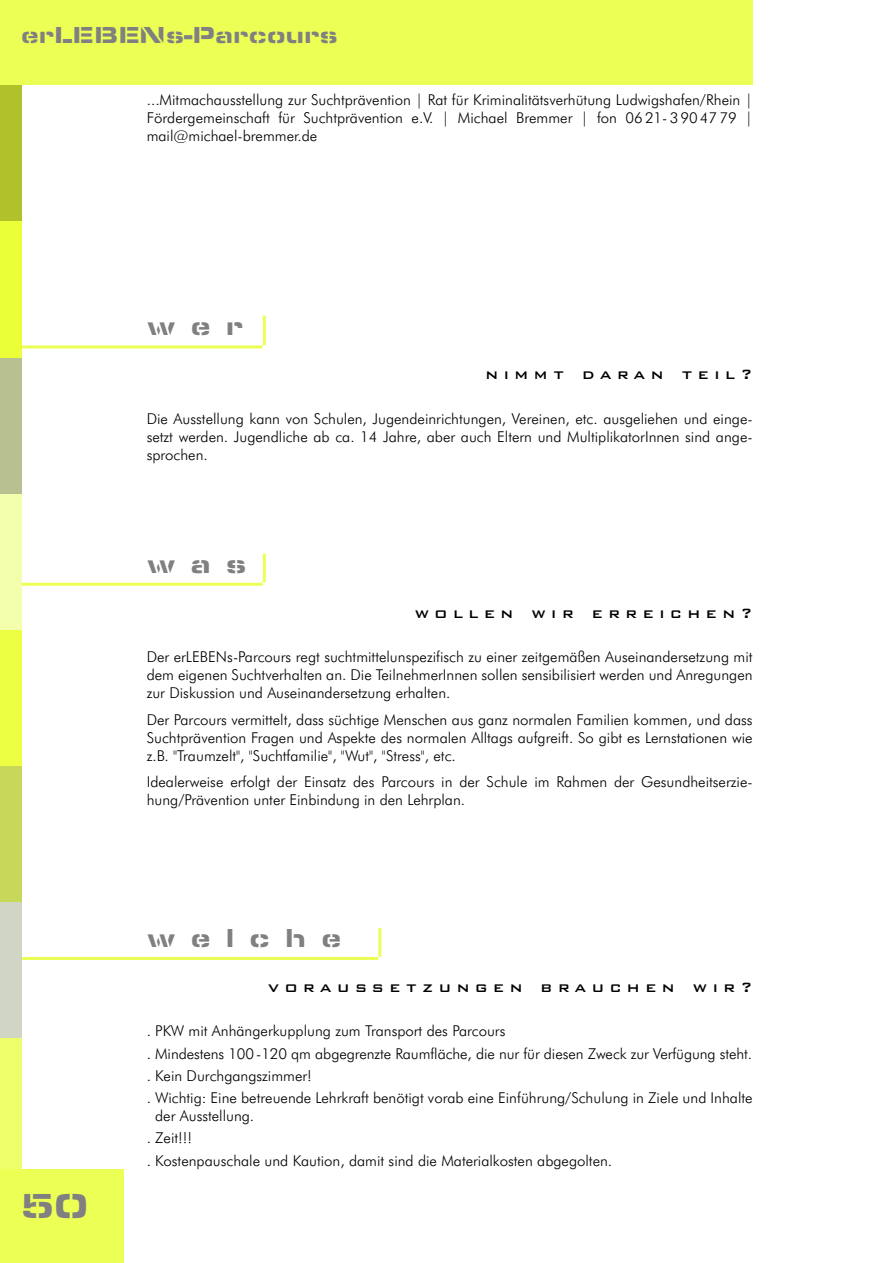
<style>
.page{position:relative;width:893px;height:1263px;background:#fff}
.page>*{position:absolute;margin:0;border:0;box-sizing:border-box;transform-origin:0 0}
.t1{font:36px "Micro Stencil CE Black";color:#808080}
.t2{font:27px "Micro Stencil CE Black";letter-spacing:.56em;color:#808080}
.t3{font:24px "Micro Stencil CE Black";color:#808080}
.t4{font:500 18px "Bank Gothic BT";letter-spacing:.31em;color:#000}
.t5{font:300 15px/18px "Futura BT";color:#000;text-align:justify}
</style>
<div class="page">
<hr style="left:0;top:583px;width:263px;height:3px;background:#ecff55">
<hr style="left:263px;top:554px;width:3px;height:29px;background:#ecff55">
<hr style="left:0;top:345px;width:263px;height:3px;background:#ecff55">
<hr style="left:263px;top:316px;width:3px;height:29px;background:#ecff55">
<hr style="left:0;top:957px;width:378px;height:3px;background:#ecff55">
<hr style="left:378px;top:928px;width:3px;height:29px;background:#ecff55">
<div style="left:0;top:1033px;width:21px;height:141px;background:#eeff6b"></div>
<div style="left:0;top:897px;width:21px;height:140px;background:#d1d5c4"></div>
<div style="left:0;top:761px;width:21px;height:140px;background:#c6d759"></div>
<div style="left:0;top:625px;width:21px;height:140px;background:#ecff43"></div>
<div style="left:0;top:489px;width:21px;height:140px;background:#f3ffac"></div>
<div style="left:0;top:353px;width:21px;height:140px;background:#b8c091"></div>
<div style="left:0;top:217px;width:21px;height:140px;background:#ebff38"></div>
<div style="left:0;top:81px;width:21px;height:140px;background:#b0c12a"></div>
<div style="left:0;top:0;width:753px;height:85px;background:#ecff55"></div>
<div style="left:0;top:1169px;width:123px;height:94px;background:#ecff55"></div>
<h3 class="t3" style="left:21px;top:21px;width:318px">erLEBENs-Parcours</h3>
<p class="t5" style="left:147px;top:91px;width:607px">...Mitmachausstellung zur Suchtprävention | Rat für Kriminalitätsverhütung Ludwigshafen/Rhein | Fördergemeinschaft für Suchtprävention e.V. | Michael Bremmer | fon 06 21- 3 90 47 79 | mail@michael-bremmer.de</p>
<h2 class="t2" style="left:147px;top:310px;width:98px">wer</h2>
<p class="t4" style="left:485px;top:363px;width:269px">nimmt daran teil?</p>
<p class="t5" style="left:147px;top:410px;width:607px">Die Ausstellung kann von Schulen, Jugendeinrichtungen, Vereinen, etc. ausgeliehen und einge&shy;setzt werden. Jugendliche ab ca. 14 Jahre, aber auch Eltern und MultiplikatorInnen sind ange&shy;sprochen.</p>
<h2 class="t2" style="left:147px;top:549px;width:101px">was</h2>
<p class="t4" style="left:415px;top:601px;width:339px">wollen wir erreichen?</p>
<p class="t5" style="left:147px;top:648px;width:607px">Der erLEBENs-Parcours regt suchtmittelunspezifisch zu einer zeitgemäßen Auseinandersetzung mit dem eigenen Suchtverhalten an. Die TeilnehmerInnen sollen sensibilisiert werden und Anregungen zur Diskussion und Auseinandersetzung erhalten.</p>
<p class="t5" style="left:147px;top:710px;width:607px">Der Parcours vermittelt, dass süchtige Menschen aus ganz normalen Familien kommen, und dass Suchtprävention Fragen und Aspekte des normalen Alltags aufgreift. So gibt es Lernstationen wie z.B. "Traumzelt", "Suchtfamilie", "Wut", "Stress", etc.</p>
<p class="t5" style="left:147px;top:773px;width:607px">Idealerweise erfolgt der Einsatz des Parcours in der Schule im Rahmen der Gesundheitserzie&shy;hung/Prävention unter Einbindung in den Lehrplan.</p>
<h2 class="t2" style="left:147px;top:923px;width:196px">welche</h2>
<p class="t4" style="left:268px;top:975px;width:486px">voraussetzungen brauchen wir?</p>
<h1 class="t1" style="left:21px;top:1185px;width:68px">50</h1>
<p class="t5" style="left:147px;top:1020px;width:607px;line-height:22.2px;text-align:left">. PKW mit Anhängerkupplung zum Transport des Parcours<br>. Mindestens 100-120 qm abgegrenzte Raumfläche, die nur für diesen Zweck zur Verfügung steht. . Kein Durchgangszimmer!<br>. Wichtig: Eine betreuende Lehrkraft benötigt vorab eine Einführung/Schulung in Ziele und Inhalte</p>
<p class="t5" style="left:147px;top:1105px;width:467px;line-height:22.2px;text-align:left;text-indent:9px">der Ausstellung.<br>. Zeit!!!<br>. Kostenpauschale und Kaution, damit sind die Materialkosten abgegolten.</p>
</div>
